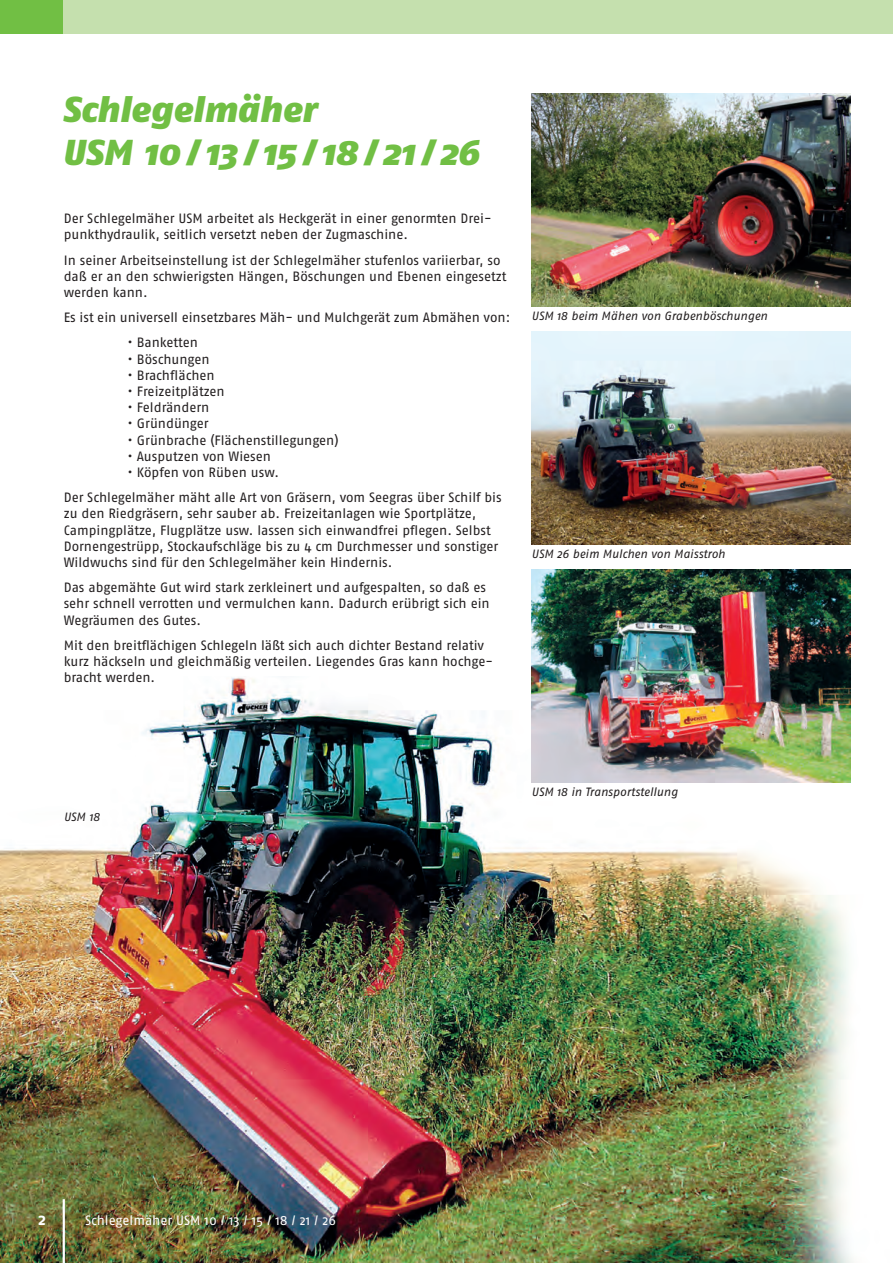
<style>
.page{position:relative;width:893px;height:1263px;background:#fff}
.page>*{position:absolute;margin:0;border:0;box-sizing:border-box;transform-origin:0 0}
.t1{font:italic 900 36px/43.2px "Fago No";color:#71bf44}
.t2{font:700 16.5px "Fago No";color:#fff}
.t3{font:13.5px/16.2px "Fago No";letter-spacing:-.005em;color:#231f20}
.t4{font:13.5px "Fago No";letter-spacing:-.005em;color:#fff}
.t5{font:italic 12px "Fago No";letter-spacing:-.005em;color:#231f20}
</style>
<div class="page">
<img style="left:0;top:676px;width:853px;height:587px">
<div style="left:0;top:0;width:893px;height:34px;background:#71bf44"></div>
<div style="left:64px;top:0;width:829px;height:34px;background:#c5e0ae"></div>
<img style="left:531px;top:94px;width:319px;height:212px">
<hr style="left:63px;top:1199px;width:2px;height:64px;background:#fff">
<img style="left:531px;top:332px;width:319px;height:212px">
<img style="left:531px;top:570px;width:319px;height:212px">
<h1 class="t1" style="left:62px;top:90px;width:418px">Schlegelmäher<br>USM 10/13/15/18/21/26</h1>
<p class="t3" style="left:64px;top:212px;width:429px">Der Schlegelmäher USM arbeitet als Heckgerät in einer genormten Drei&shy;punkthydraulik, seitlich versetzt neben der Zugmaschine.</p>
<p class="t3" style="left:64px;top:253px;width:444px">In seiner Arbeitseinstellung ist der Schlegelmäher stufenlos variierbar, so daß er an den schwierigsten Hängen, Böschungen und Ebenen eingesetzt werden kann.</p>
<p class="t3" style="left:64px;top:311px;width:448px">Es ist ein universell einsetzbares Mäh- und Mulchgerät zum Abmähen von:</p>
<p class="t3" style="left:128px;top:336px;width:72px">• Banketten</p>
<p class="t3" style="left:128px;top:352px;width:84px">• Böschungen</p>
<p class="t3" style="left:128px;top:368px;width:89px">• Brachflächen</p>
<p class="t3" style="left:128px;top:384px;width:99px">• Freizeitplätzen</p>
<p class="t3" style="left:128px;top:401px;width:83px">• Feldrändern</p>
<p class="t3" style="left:128px;top:417px;width:83px">• Gründünger</p>
<p class="t3" style="left:128px;top:433px;width:213px">• Grünbrache (Flächenstillegungen)</p>
<p class="t3" style="left:128px;top:449px;width:145px">• Ausputzen von Wiesen</p>
<p class="t3" style="left:64px;top:461px;width:439px;line-height:25.2px;text-indent:64px">• Köpfen von Rüben usw.<br>Der Schlegelmäher mäht alle Art von Gräsern, vom Seegras über Schilf bis</p>
<p class="t3" style="left:64px;top:507px;width:436px">zu den Riedgräsern, sehr sauber ab. Freizeitanlagen wie Sportplätze, Campingplätze, Flugplätze usw. lassen sich einwandfrei pflegen. Selbst Dornengestrüpp, Stockaufschläge bis zu 4 cm Durchmesser und sonstiger Wildwuchs sind für den Schlegelmäher kein Hindernis.</p>
<p class="t3" style="left:64px;top:581px;width:427px">Das abgemähte Gut wird stark zerkleinert und aufgespalten, so daß es sehr schnell verrotten und vermulchen kann. Dadurch erübrigt sich ein<br>Wegräumen des Gutes.</p>
<p class="t3" style="left:64px;top:638px;width:431px">Mit den breitflächigen Schlegeln läßt sich auch dichter Bestand relativ kurz häckseln und gleichmäßig verteilen. Liegendes Gras kann hochge&shy;bracht werden.</p>
<p class="t5" style="left:531px;top:311px;width:237px">USM 18 beim Mähen von Grabenböschungen</p>
<p class="t5" style="left:531px;top:549px;width:195px">USM 26 beim Mulchen von Maisstroh</p>
<p class="t5" style="left:64px;top:812px;width:38px">USM 18</p>
<p class="t5" style="left:531px;top:787px;width:148px">USM 18 in Transportstellung</p>
<p class="t2" style="left:38px;top:1213px;width:9px">2</p>
<p class="t4" style="left:85px;top:1215px;width:253px">Schlegelmäher USM 10 / 13 / 15 / 18 / 21 / 26</p>
</div>
